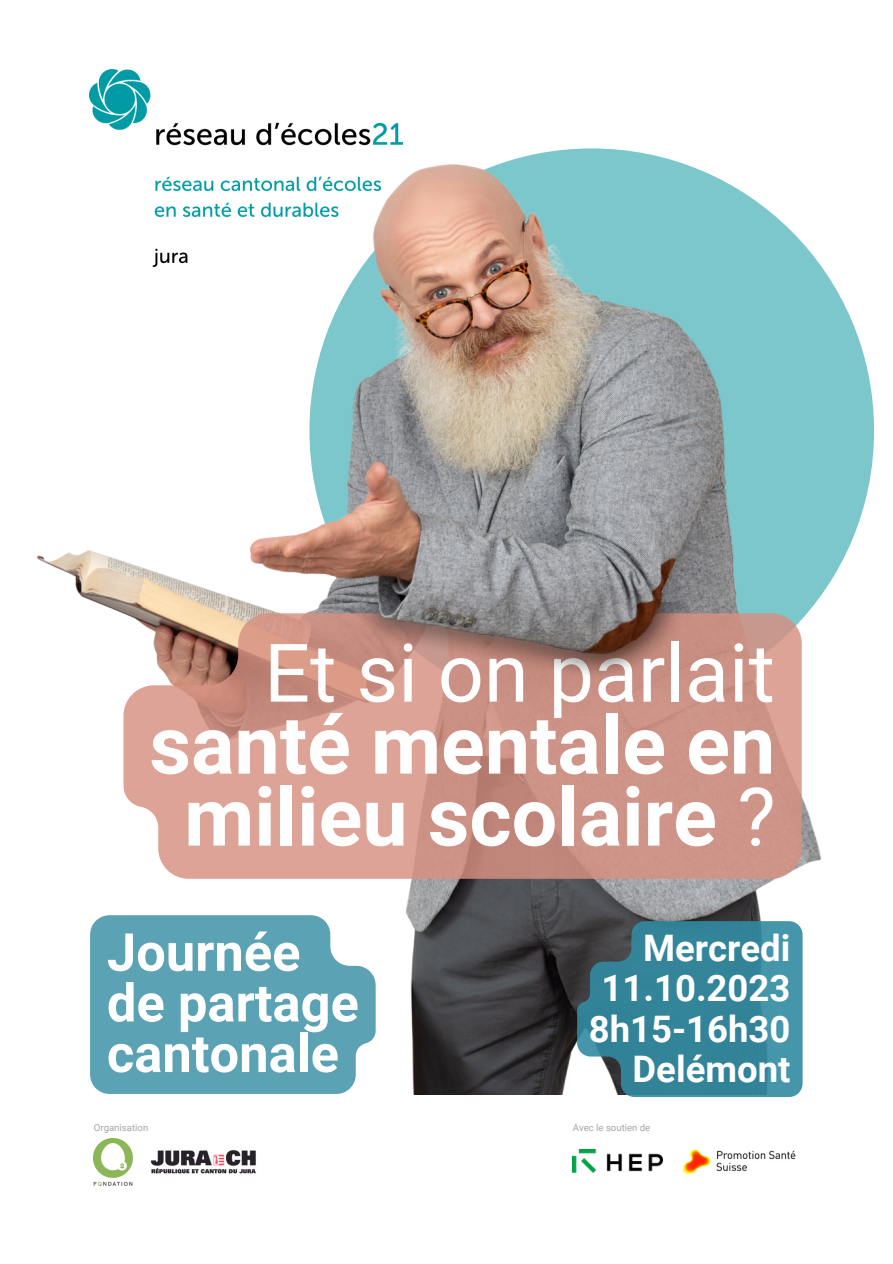
<style>
.page{position:relative;width:893px;height:1264px;background:#fff}
.page>*{position:absolute;margin:0;border:0;box-sizing:border-box;transform-origin:0 0}
.t1{font:700 81px/72px "Roboto";color:#fefeff;text-align:right}
.t2{font:700 52.5px/50.6px "Roboto";color:#fff}
.t3{font:700 36.6px "Roboto";color:#fefefe}
.t4{font:9.6px "Roboto";color:#a6a6a6}
.s1{font-weight:400}
</style>
<div class="page">
<img style="left:89px;top:69px;width:313px;height:77px">
<div style="left:309px;top:148px;width:565px;height:565px;background:#7bc7cc;border-radius:50%"></div>
<img style="left:37px;top:163px;width:784px;height:931px">
<svg style="left:123px;top:613px;width:678px;height:265px;background:#d19a8e"></svg>
<svg style="left:90px;top:915px;width:285px;height:178px;background:#65a8b9"></svg>
<svg style="left:577px;top:921px;width:225px;height:175px;background:#3e8597"></svg>
<img style="left:683px;top:602px;width:19px;height:79px">
<img style="left:248px;top:449px;width:435px;height:232px">
<img style="left:150px;top:1149px;width:106px;height:25px">
<img style="left:94px;top:1138px;width:38px;height:47px">
<img style="left:683px;top:1149px;width:113px;height:25px">
<img style="left:572px;top:1149px;width:90px;height:23px">
<p class="t1" style="left:149px;top:638px;width:627px"><span class="s1">Et si on parlait </span>santé mentale en milieu scolaire <span class="s1">?</span></p>
<p class="t2" style="left:107px;top:927px;width:195px">Journée</p>
<p class="t2" style="left:107px;top:978px;width:253px">de partage cantonale</p>
<p class="t3" style="left:643px;top:926px;width:149px">Mercredi</p>
<p class="t3" style="left:601px;top:967px;width:190px">11.10.2023</p>
<p class="t3" style="left:588px;top:1007px;width:203px">8h15-16h30</p>
<p class="t3" style="left:632px;top:1048px;width:159px">Delémont</p>
<p class="t4" style="left:94px;top:1122px;width:56px">Organisation</p>
<p class="t4" style="left:572px;top:1122px;width:79px">Avec le soutien de</p>
</div>
